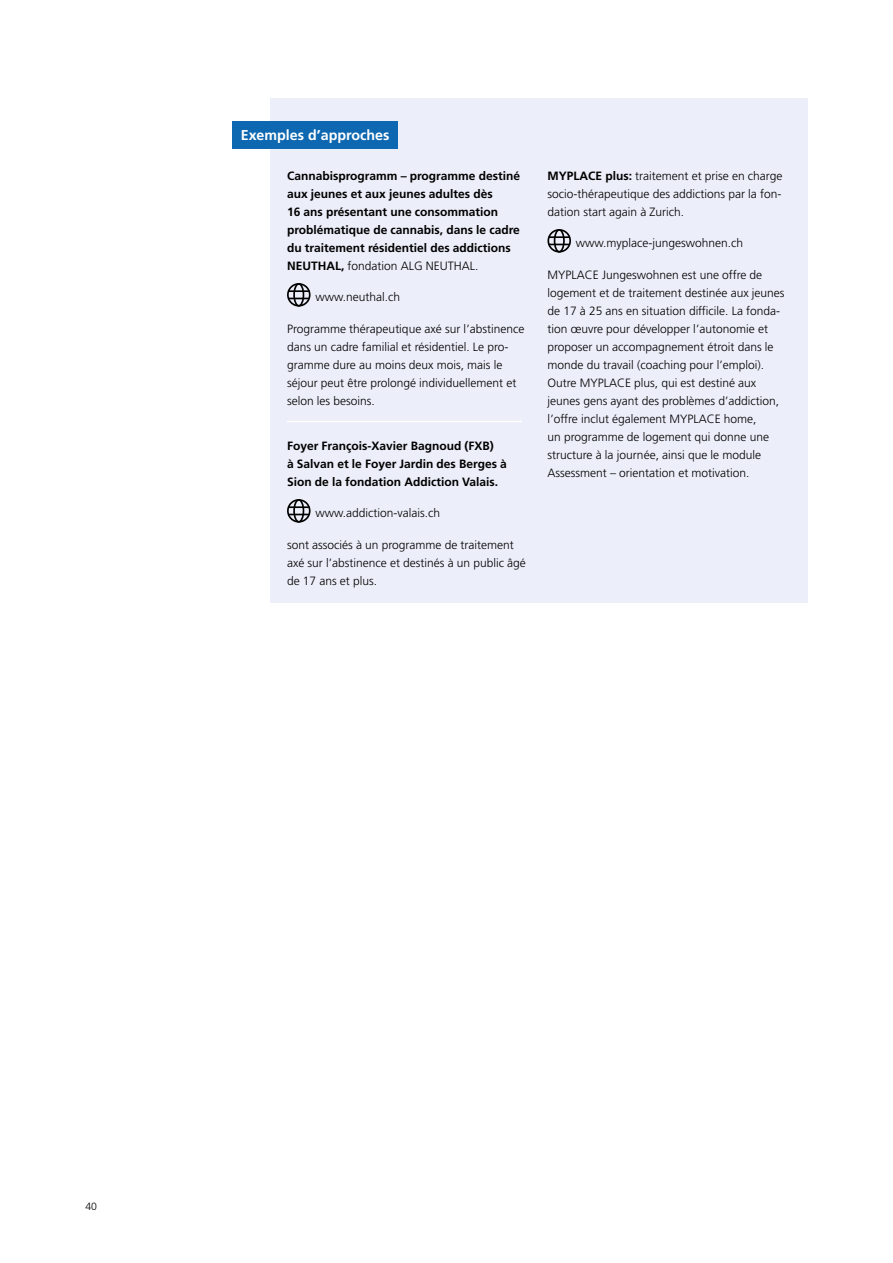
<style>
.page{position:relative;width:893px;height:1263px;background:#fff}
.page>*{position:absolute;margin:0;border:0;box-sizing:border-box;transform-origin:0 0}
.t1{font:700 14.25px "Frutiger LT Pro";color:#fff}
.t2{font:300 12px/18px "Frutiger LT Pro";color:#000}
.t3{font:700 12px/18px "Frutiger LT Pro";color:#000}
.t4{font:300 10.5px "Frutiger LT Pro";color:#000}
.s1{font-weight:300}
.s2{font-weight:700}
</style>
<div class="page">
<div style="left:270px;top:98px;width:538px;height:505px;background:#eceef9"></div>
<hr style="left:287px;top:421px;width:235px;height:1px;background:#fff">
<div style="left:287px;top:283px;width:24px;height:24px;border:2px solid #000;border-radius:50%"></div>
<div style="left:293px;top:283px;width:11px;height:24px;border:2px solid #000;border-radius:50%"></div>
<svg style="left:289px;top:298px;width:20px;height:1px"></svg>
<hr style="left:289px;top:290px;width:20px;height:2px;background:#000">
<div style="left:287px;top:499px;width:24px;height:24px;border:2px solid #000;border-radius:50%"></div>
<div style="left:293px;top:499px;width:11px;height:24px;border:2px solid #000;border-radius:50%"></div>
<svg style="left:289px;top:514px;width:20px;height:1px"></svg>
<hr style="left:289px;top:506px;width:20px;height:2px;background:#000">
<div style="left:547px;top:229px;width:24px;height:24px;border:2px solid #000;border-radius:50%"></div>
<div style="left:554px;top:229px;width:11px;height:24px;border:2px solid #000;border-radius:50%"></div>
<svg style="left:549px;top:244px;width:20px;height:1px"></svg>
<hr style="left:549px;top:236px;width:20px;height:2px;background:#000">
<div style="left:232px;top:121px;width:166px;height:28px;background:#0d68b1"></div>
<p class="t1" style="left:241px;top:127px;width:150px">Exemples d’approches</p>
<p class="t3" style="left:287px;top:166px;width:235px">Cannabisprogramm – programme destiné aux jeunes et aux jeunes adultes dès<br>16 ans présentant une consommation problématique de cannabis, dans le cadre du traitement résidentiel des addictions NEUTHAL, <span class="s1">fondation ALG NEUTHAL.</span></p>
<p class="t2" style="left:315px;top:288px;width:86px">www.neuthal.ch</p>
<p class="t2" style="left:287px;top:319px;width:239px">Programme thérapeutique axé sur l’abstinence dans un cadre familial et résidentiel. Le pro&shy;gramme dure au moins deux mois, mais le séjour peut être prolongé individuellement et selon les besoins.</p>
<p class="t3" style="left:287px;top:436px;width:221px">Foyer François-Xavier Bagnoud (FXB)<br>à Salvan et le Foyer Jardin des Berges à<br>Sion de la fondation Addiction Valais.</p>
<p class="t2" style="left:315px;top:504px;width:126px">www.addiction-valais.ch</p>
<p class="t2" style="left:287px;top:535px;width:240px">sont associés à un programme de traitement axé sur l’abstinence et destinés à un public âgé de 17 ans et plus.</p>
<p class="t2" style="left:547px;top:166px;width:236px;text-align:justify"><span class="s2">MYPLACE plus:</span> traitement et prise en charge socio-thérapeutique des addictions par la fon&shy;dation start again à Zurich.</p>
<p class="t2" style="left:576px;top:234px;width:169px">www.myplace-jungeswohnen.ch</p>
<p class="t2" style="left:547px;top:265px;width:239px">MYPLACE Jungeswohnen est une offre de logement et de traitement destinée aux jeunes de 17 à 25 ans en situation difficile. La fonda&shy;tion œuvre pour développer l’autonomie et proposer un accompagnement étroit dans le monde du travail (coaching pour l’emploi).<br>Outre MYPLACE plus, qui est destiné aux jeunes gens ayant des problèmes d’addiction, l’offre inclut également MYPLACE home,<br>un programme de logement qui donne une structure à la journée, ainsi que le module Assessment – orientation et motivation.</p>
<p class="t4" style="left:85px;top:1200px;width:13px">40</p>
</div>
